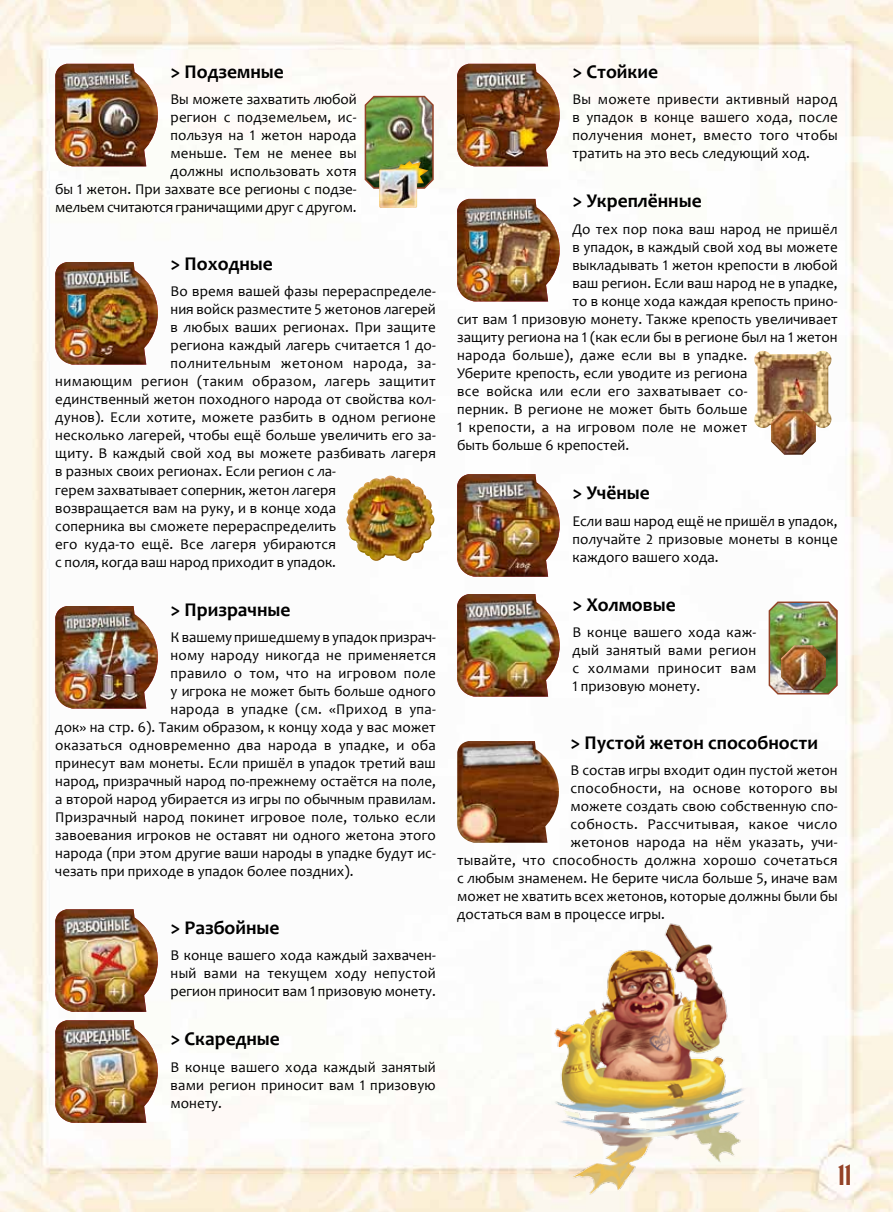
<style>
.page{position:relative;width:893px;height:1212px;background:#fff}
.page>*{position:absolute;margin:0;border:0;box-sizing:border-box;transform-origin:0 0}
.t1{font:27px "Vinque";color:#944227}
.t2{font:700 19.5px "Candara";color:#000}
.t3{font:15px/18px "Candara";letter-spacing:.005em;color:#000;text-align:justify}
.t4{font:15px "Candara";letter-spacing:.03em;color:#000}
.t5{font:15px "Candara";letter-spacing:.025em;color:#000}
</style>
<div class="page">
<img style="left:0;top:0;width:893px;height:1212px">
<img style="left:754px;top:351px;width:65px;height:77px">
<img style="left:771px;top:410px;width:45px;height:45px">
<img style="left:768px;top:600px;width:70px;height:95px">
<img style="left:781px;top:645px;width:45px;height:45px">
<img style="left:347px;top:476px;width:42px;height:42px">
<img style="left:457px;top:745px;width:4px;height:24px">
<img style="left:364px;top:94px;width:70px;height:95px">
<img style="left:379px;top:161px;width:49px;height:47px">
<img style="left:457px;top:474px;width:103px;height:103px">
<img style="left:55px;top:262px;width:103px;height:103px">
<img style="left:457px;top:594px;width:103px;height:103px">
<img style="left:55px;top:1020px;width:103px;height:103px">
<img style="left:55px;top:909px;width:103px;height:103px">
<img style="left:457px;top:199px;width:103px;height:102px">
<img style="left:55px;top:606px;width:103px;height:102px">
<img style="left:457px;top:64px;width:103px;height:102px">
<img style="left:55px;top:64px;width:103px;height:102px">
<img style="left:511px;top:893px;width:289px;height:319px">
<h2 class="t2" style="left:171px;top:59px;width:115px">&gt; Подземные</h2>
<p class="t3" style="left:55px;top:90px;width:303px;text-align:right">Вы можете захватить любой<br>регион с подземельем, ис-<br>пользуя на 1 жетон народа<br>меньше. Тем не менее вы<br>должны использовать хотя<br>бы 1 жетон. При захвате все регионы с подзе&shy;мельем считаются граничащими друг с другом.</p>
<h2 class="t2" style="left:171px;top:251px;width:104px">&gt; Походные</h2>
<p class="t3" style="left:171px;top:282px;width:267px">Во время вашей фазы перераспределе-</p>
<p class="t3" style="left:171px;top:300px;width:267px">ния войск разместите 5 жетонов лагерей</p>
<p class="t3" style="left:171px;top:318px;width:267px">в любых ваших регионах. При защите</p>
<p class="t3" style="left:171px;top:336px;width:267px">региона каждый лагерь считается 1 до-</p>
<p class="t4" style="left:171px;top:354px;width:267px">полнительным жетоном народа, за-</p>
<p class="t5" style="left:55px;top:372px;width:382px">нимающим регион (таким образом, лагерь защитит</p>
<p class="t3" style="left:55px;top:390px;width:382px">единственный жетон походного народа от свойства кол-</p>
<p class="t3" style="left:55px;top:408px;width:382px">дунов). Если хотите, можете разбить в одном регионе</p>
<p class="t3" style="left:55px;top:426px;width:382px">несколько лагерей, чтобы ещё больше увеличить его за-</p>
<p class="t3" style="left:55px;top:444px;width:382px">щиту. В каждый свой ход вы можете разбивать лагеря</p>
<p class="t3" style="left:55px;top:462px;width:282px">в разных своих регионах. Если регион с ла-</p>
<p class="t3" style="left:55px;top:480px;width:282px">герем захватывает соперник, жетон лагеря</p>
<p class="t3" style="left:55px;top:498px;width:282px">возвращается вам на руку, и в конце хода</p>
<p class="t3" style="left:55px;top:516px;width:282px">соперника вы сможете перераспределить</p>
<p class="t3" style="left:55px;top:534px;width:282px">его куда-то ещё. Все лагеря убираются</p>
<p class="t3" style="left:55px;top:552px;width:282px">с поля, когда ваш народ приходит в упадок.</p>
<h2 class="t2" style="left:171px;top:597px;width:121px">&gt; Призрачные</h2>
<p class="t3" style="left:171px;top:628px;width:267px">К вашему пришедшему в упадок призрач-</p>
<p class="t3" style="left:171px;top:646px;width:267px">ному народу никогда не применяется</p>
<p class="t3" style="left:171px;top:664px;width:267px">правило о том, что на игровом поле</p>
<p class="t3" style="left:171px;top:682px;width:267px">у игрока не может быть больше одного</p>
<p class="t3" style="left:171px;top:700px;width:267px">народа в упадке (см. «Приход в упа-</p>
<p class="t3" style="left:55px;top:718px;width:382px">док» на стр. 6). Таким образом, к концу хода у вас может</p>
<p class="t3" style="left:55px;top:736px;width:382px">оказаться одновременно два народа в упадке, и оба</p>
<p class="t3" style="left:55px;top:754px;width:382px">принесут вам монеты. Если пришёл в упадок третий ваш</p>
<p class="t3" style="left:55px;top:772px;width:382px">народ, призрачный народ по-прежнему остаётся на поле,</p>
<p class="t3" style="left:55px;top:790px;width:382px">а второй народ убирается из игры по обычным правилам.</p>
<p class="t3" style="left:55px;top:808px;width:382px">Призрачный народ покинет игровое поле, только если</p>
<p class="t3" style="left:55px;top:826px;width:382px">завоевания игроков не оставят ни одного жетона этого</p>
<p class="t3" style="left:55px;top:844px;width:382px">народа (при этом другие ваши народы в упадке будут ис-</p>
<p class="t3" style="left:55px;top:862px;width:300px">чезать при приходе в упадок более поздних).</p>
<h2 class="t2" style="left:171px;top:915px;width:110px">&gt; Разбойные</h2>
<p class="t3" style="left:171px;top:946px;width:267px">В конце вашего хода каждый захвачен&shy;ный вами на текущем ходу непустой регион приносит вам 1 призовую монету.</p>
<h2 class="t2" style="left:171px;top:1026px;width:111px">&gt; Скаредные</h2>
<p class="t3" style="left:171px;top:1057px;width:267px">В конце вашего хода каждый занятый вами регион приносит вам 1 призовую монету.</p>
<h2 class="t2" style="left:572px;top:59px;width:87px">&gt; Стойкие</h2>
<p class="t3" style="left:572px;top:90px;width:267px">Вы можете привести активный народ в упадок в конце вашего хода, после получения монет, вместо того чтобы тратить на это весь следующий ход.</p>
<h2 class="t2" style="left:572px;top:189px;width:131px">&gt; Укреплённые</h2>
<p class="t3" style="left:572px;top:220px;width:267px">До тех пор пока ваш народ не пришёл</p>
<p class="t3" style="left:572px;top:238px;width:267px">в упадок, в каждый свой ход вы можете</p>
<p class="t3" style="left:572px;top:256px;width:267px">выкладывать 1 жетон крепости в любой</p>
<p class="t3" style="left:572px;top:274px;width:267px">ваш регион. Если ваш народ не в упадке,</p>
<p class="t3" style="left:572px;top:292px;width:267px">то в конце хода каждая крепость прино-</p>
<p class="t3" style="left:457px;top:310px;width:382px">сит вам 1 призовую монету. Также крепость увеличивает</p>
<p class="t3" style="left:457px;top:328px;width:382px">защиту региона на 1 (как если бы в регионе был на 1 жетон</p>
<p class="t3" style="left:457px;top:346px;width:292px">народа больше), даже если вы в упадке.</p>
<p class="t3" style="left:457px;top:364px;width:292px">Уберите крепость, если уводите из региона</p>
<p class="t3" style="left:457px;top:382px;width:292px">все войска или если его захватывает со-</p>
<p class="t3" style="left:457px;top:400px;width:292px">перник. В регионе не может быть больше</p>
<p class="t3" style="left:457px;top:418px;width:292px">1 крепости, а на игровом поле не может</p>
<p class="t3" style="left:457px;top:436px;width:173px">быть больше 6 крепостей.</p>
<h2 class="t2" style="left:572px;top:480px;width:79px">&gt; Учёные</h2>
<p class="t3" style="left:572px;top:511px;width:267px">Если ваш народ ещё не пришёл в упадок, получайте 2 призовые монеты в конце каждого вашего хода.</p>
<h2 class="t2" style="left:572px;top:592px;width:105px">&gt; Холмовые</h2>
<p class="t3" style="left:572px;top:623px;width:185px">В конце вашего хода каж&shy;дый занятый вами регион с холмами приносит вам 1 призовую монету.</p>
<h2 class="t2" style="left:570px;top:730px;width:249px">&gt; Пустой жетон способности</h2>
<p class="t3" style="left:570px;top:761px;width:269px">В состав игры входит один пустой жетон</p>
<p class="t3" style="left:570px;top:779px;width:269px">способности, на основе которого вы</p>
<p class="t3" style="left:570px;top:797px;width:269px">можете создать свою собственную спо-</p>
<p class="t4" style="left:570px;top:815px;width:269px">собность. Рассчитывая, какое число</p>
<p class="t3" style="left:570px;top:833px;width:269px">жетонов народа на нём указать, учи-</p>
<p class="t3" style="left:457px;top:851px;width:382px">тывайте, что способность должна хорошо сочетаться</p>
<p class="t3" style="left:457px;top:869px;width:382px">с любым знаменем. Не берите числа больше 5, иначе вам</p>
<p class="t3" style="left:457px;top:887px;width:382px">может не хватить всех жетонов, которые должны были бы</p>
<p class="t3" style="left:457px;top:905px;width:209px">достаться вам в процессе игры.</p>
<h1 class="t1" style="left:838px;top:1158px;width:15px">11</h1>
</div>
